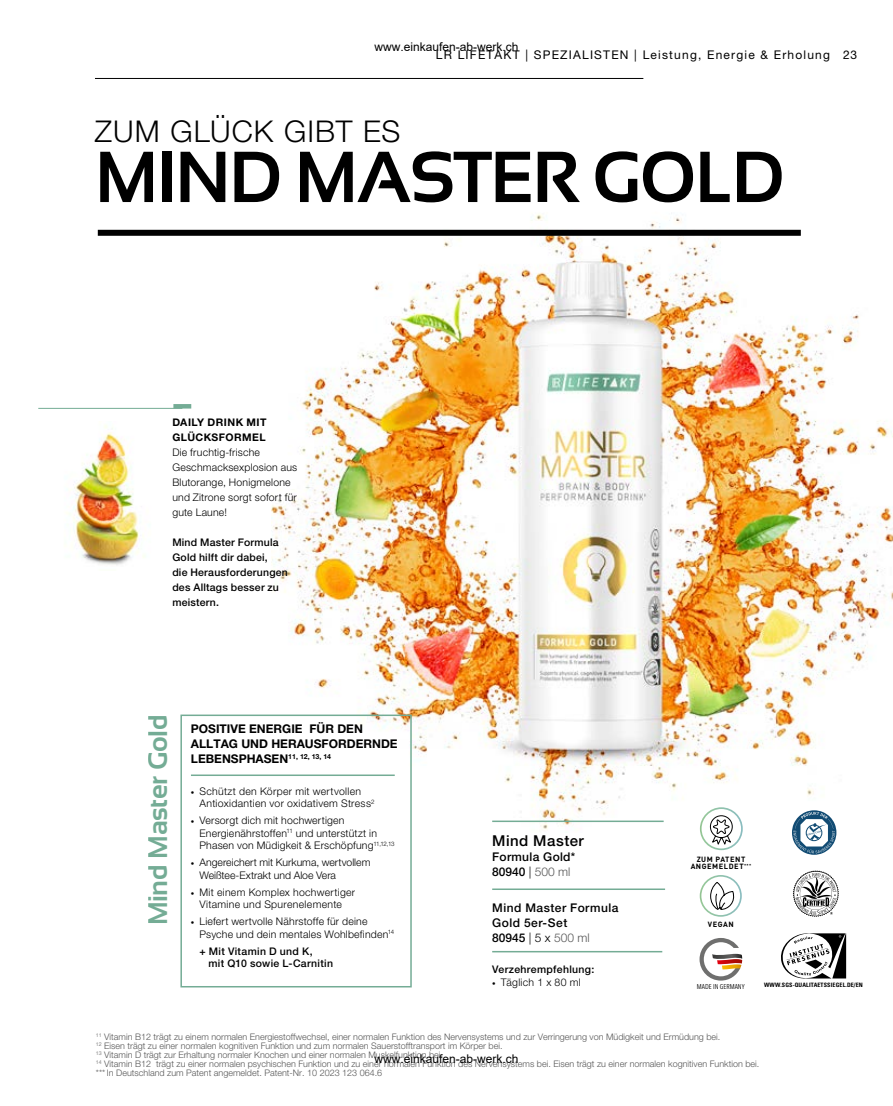
<style>
.page{position:relative;width:893px;height:1106px;background:#fff}
.page>*{position:absolute;margin:0;border:0;box-sizing:border-box;transform-origin:0 0}
.t1{font:700 72px "Sansation";letter-spacing:-.02em;color:#000}
.t2{font:300 30px "Helvetica Neue LT Pro";letter-spacing:.03em;color:#000}
.t3{font:700 27px "Sansation";letter-spacing:-.01em;color:#74ac95}
.t4{font:500 15px "Helvetica Neue LT Pro";letter-spacing:.035em;color:#000}
.t5{font:700 12px/15px "Helvetica Neue LT Pro";color:#000}
.t6{font:500 12px/15px "Helvetica Neue LT Pro";letter-spacing:.035em;color:#000}
.t7{font:12px "Helvetica Neue LT Pro";letter-spacing:.1em;color:#000}
.t8{font:12px "Arial";color:#000}
.t9{font:300 10.5px/12.6px "Helvetica Neue LT Pro";letter-spacing:.02em;color:#000}
.t10{font:500 10.5px/15px "Helvetica Neue LT Pro";letter-spacing:.025em;color:#000}
.t11{font:300 10.5px/12.6px "Helvetica Neue LT Pro";color:#000}
.t12{font:700 10.5px/15px "Helvetica Neue LT Pro";letter-spacing:.045em;color:#000}
.t13{font:300 9px/9px "Helvetica Neue LT Pro";color:#565656}
.t14{font:700 7.5px/7.5px "DIN Pro";letter-spacing:.07em;color:#000;text-align:center}
.t15{font:6.9px "Avenir Next Condensed";color:#000}
.t16{font:700 6.6px/6.6px "DIN Pro";letter-spacing:.06em;color:#000}
.t17{font:700 6.45px "DIN Pro";letter-spacing:.06em;color:#000}
.t18{font:700 condensed 6px "Univers";letter-spacing:.025em;color:#000}
.s1{font-weight:900}
.s2{font-weight:300}
.s3{font-weight:300;color:#565656}
</style>
<div class="page">
<img style="left:272px;top:214px;width:621px;height:619px">
<hr style="left:95px;top:78px;width:548px;height:1px;background:#000">
<div style="left:98px;top:230px;width:703px;height:6px;background:#000"></div>
<hr style="left:191px;top:774px;width:204px;height:2px;background:#74ac95">
<svg style="left:699px;top:938px;width:43px;height:42px"></svg>
<img style="left:793px;top:871px;width:46px;height:45px">
<svg style="left:792px;top:810px;width:44px;height:44px"></svg>
<div style="left:180px;top:714px;width:232px;height:273px;border:2px solid #74ac95"></div>
<svg style="left:781px;top:933px;width:65px;height:45px"></svg>
<hr style="left:492px;top:820px;width:172px;height:2px;background:#74ac95">
<hr style="left:492px;top:888px;width:173px;height:2px;background:#74ac95">
<svg style="left:710px;top:881px;width:26px;height:29px"></svg>
<div style="left:700px;top:875px;width:42px;height:41px;border:2px solid #fff;border-radius:50%"></div>
<hr style="left:173px;top:404px;width:18px;height:4px;background:#74ac95">
<hr style="left:38px;top:408px;width:144px;height:1px;background:#74ac95">
<hr style="left:492px;top:951px;width:170px;height:1px;background:#74ac95">
<img style="left:67px;top:425px;width:78px;height:140px">
<div style="left:700px;top:807px;width:43px;height:43px;border:2px solid #fff;border-radius:50%"></div>
<svg style="left:710px;top:815px;width:23px;height:31px"></svg>
<h3 class="t8" style="left:374px;top:39px;width:146px">www.einkaufen-ab-werk.ch</h3>
<h3 class="t7" style="left:436px;top:47px;width:396px">LR LIFETAKT | SPEZIALISTEN | Leistung, Energie &amp; Erholung</h3>
<h3 class="t7" style="left:843px;top:47px;width:16px">23</h3>
<h2 class="t2" style="left:95px;top:113px;width:307px">ZUM GLÜCK GIBT ES</h2>
<h1 class="t1" style="left:95px;top:137px;width:691px">MIND MASTER GOLD</h1>
<p class="t12" style="left:172px;top:414px;width:96px">DAILY DRINK MIT<br>GLÜCKSFORMEL</p>
<p class="t9" style="left:172px;top:444px;width:126px;line-height:15px">Die fruchtig-frische<br>Geschmacksexplosion aus<br>Blutorange, Honigmelone und Zitrone sorgt sofort für gute Laune!</p>
<p class="t10" style="left:172px;top:534px;width:117px">Mind Master Formula<br>Gold hilft dir dabei,<br>die Herausforderungen des Alltags besser zu meistern.</p>
<h3 class="t3" style="left:143px;top:925px;width:212px;rotate:-90deg">Mind Master Gold</h3>
<h3 class="t5" style="left:191px;top:721px;width:208px">POSITIVE ENERGIE FÜR DEN<br>ALLTAG UND HERAUSFORDERNDE<br>LEBENSPHASEN<sup>11,</sup> <sup>12,</sup> <sup>13,</sup> <sup>14</sup></h3>
<p class="t9" style="left:199px;top:784px;width:177px;text-indent:-9px"><span class="s1">∙</span> Schützt den Körper mit wertvollen<br>Antioxidantien vor oxidativem Stress<sup>2</sup></p>
<p class="t9" style="left:199px;top:814px;width:197px;text-indent:-9px"><span class="s1">∙</span> Versorgt dich mit hochwertigen<br>Energienährstoffen<sup>11</sup> und unterstützt in<br>Phasen von Müdigkeit &amp; Erschöpfung<sup>11,12,13</sup></p>
<p class="t11" style="left:199px;top:856px;width:172px;text-indent:-9px"><span class="s1">∙</span> Angereichert mit Kurkuma, wertvollem<br>Weißtee-Extrakt und Aloe Vera</p>
<p class="t9" style="left:191px;top:885px;width:166px;text-align:center"><span class="s1">∙</span> Mit einem Komplex hochwertiger<br>Vitamine und Spurenelemente</p>
<p class="t9" style="left:199px;top:915px;width:196px;text-indent:-9px"><span class="s1">∙</span> Liefert wertvolle Nährstoffe für deine<br>Psyche und dein mentales Wohlbefinden<sup>14</sup></p>
<p class="t10" style="left:209px;top:944px;width:126px;line-height:12.6px;text-indent:-9px">+ Mit Vitamin D und K,<br>mit Q10 sowie L-Carnitin</p>
<h3 class="t4" style="left:492px;top:831px;width:93px">Mind Master</h3>
<h3 class="t6" style="left:492px;top:848px;width:85px">Formula Gold*<br>80940 <span class="s2">|</span> <span class="s3">500 ml</span></h3>
<h3 class="t6" style="left:492px;top:900px;width:128px">Mind Master Formula<br>Gold 5er-Set<br>80945 <span class="s2">| 5 x</span> <span class="s3">500 ml</span></h3>
<p class="t10" style="left:492px;top:963px;width:104px;line-height:12.6px">Verzehrempfehlung: <span class="s1">∙</span> <span class="s2">Täglich 1 x 80 ml</span></p>
<p class="t16" style="left:698px;top:852px;width:48px">ZUM PATENT<br>ANGEMELDET</p>
<p class="t14" style="left:691px;top:854px;width:62px">ZUM PATENT<br>ANGEMELDET<sup>***</sup></p>
<p class="t17" style="left:709px;top:917px;width:24px">VEGAN</p>
<p class="t14" style="left:708px;top:919px;width:27px">VEGAN</p>
<p class="t15" style="left:697px;top:980px;width:49px">MADE IN GERMANY</p>
<p class="t18" style="left:764px;top:980px;width:100px">WWW.SGS-QUALITAETSSIEGEL.DE/EN</p>
<p class="t13" style="left:96px;top:1031px;width:665px"><sup>11</sup> Vitamin B12 trägt zu einem normalen Energiestoffwechsel, einer normalen Funktion des Nervensystems und zur Verringerung von Müdigkeit und Ermüdung bei.<br><sup>12</sup> Eisen trägt zu einer normalen kognitiven Funktion und zum normalen Sauerstofftransport im Körper bei.<br><sup>13</sup> Vitamin D trägt zur Erhaltung normaler Knochen und einer normalen Muskelfunktion bei.<br><sup>14</sup> Vitamin B12 trägt zu einer normalen psychischen Funktion und zu einer normalen Funktion des Nervensystems bei. Eisen trägt zu einer normalen kognitiven Funktion bei. *** In Deutschland zum Patent angemeldet. Patent-Nr. 10 2023 123 064.6</p>
<h3 class="t8" style="left:374px;top:1050px;width:146px">www.einkaufen-ab-werk.ch</h3>
</div>
